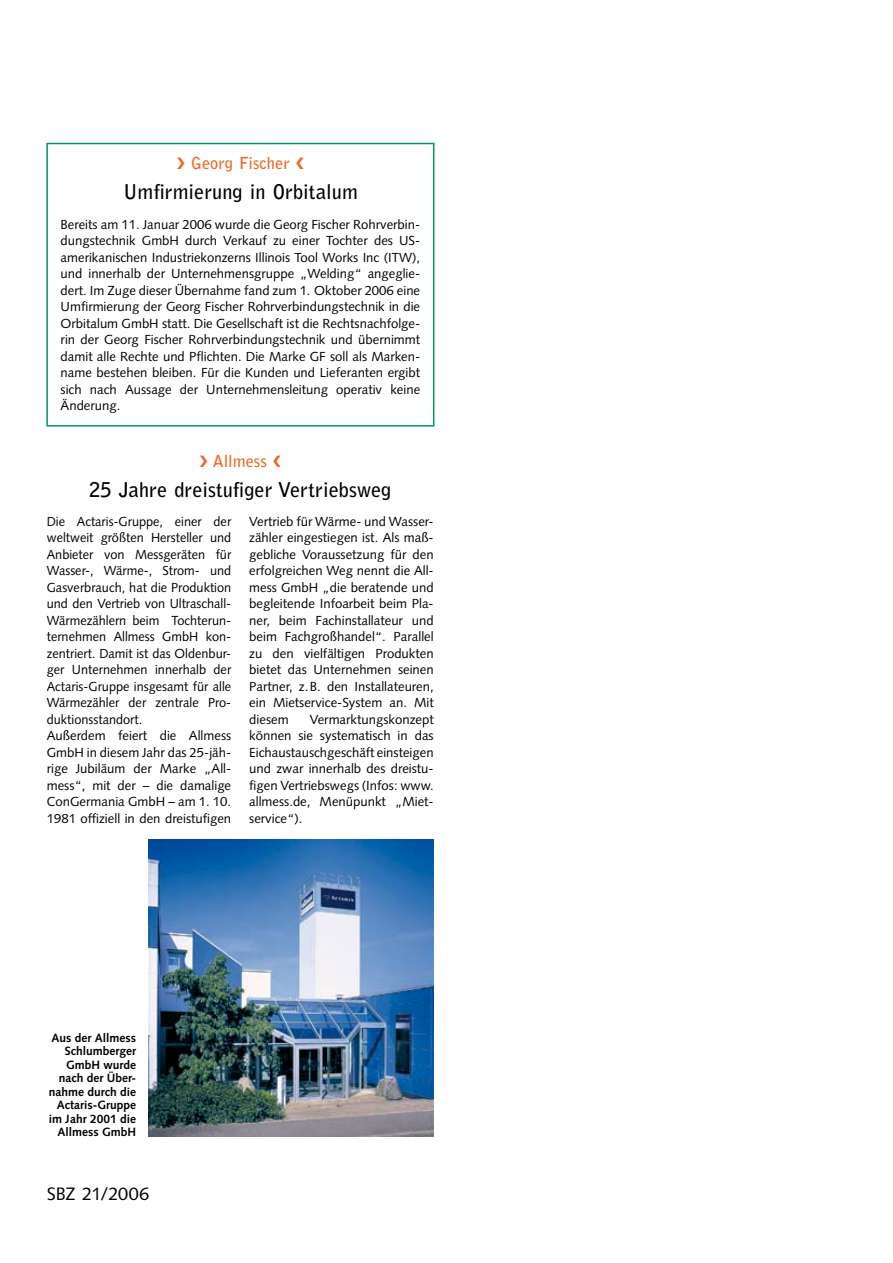
<style>
.page{position:relative;width:893px;height:1263px;background:#fff}
.page>*{position:absolute;margin:0;border:0;box-sizing:border-box;transform-origin:0 0}
.t1{font:700 20.25px "Bell Gothic Std";color:#000}
.t2{font:18px "Syntax LT Std";letter-spacing:-.005em;color:#000}
.t3{font:700 16.5px "Bell Gothic Std";color:#eb6a28}
.t4{font:13.2px/16.5px "Syntax LT Std";color:#000;text-align:justify}
.t5{font:700 12px/13.5px "Syntax LT Std";color:#000;text-align:right}
</style>
<div class="page">
<img style="left:149px;top:839px;width:285px;height:298px">
<div style="left:46px;top:143px;width:388px;height:284px;border:2px solid #00946c"></div>
<p class="t3" style="left:177px;top:153px;width:129px">❯ Georg Fischer ❮</p>
<h1 class="t1" style="left:123px;top:179px;width:236px">Umfirmierung in Orbitalum</h1>
<p class="t4" style="left:61px;top:216px;width:361px">Bereits am 11. Januar 2006 wurde die Georg Fischer Rohrverbin&shy;dungstechnik GmbH durch Verkauf zu einer Tochter des US&shy;amerikanischen Industriekonzerns Illinois Tool Works Inc (ITW), und innerhalb der Unternehmensgruppe „Welding“ angeglie&shy;dert. Im Zuge dieser Übernahme fand zum 1. Oktober 2006 eine Umfirmierung der Georg Fischer Rohrverbindungstechnik in die Orbitalum GmbH statt. Die Gesellschaft ist die Rechtsnachfolge&shy;rin der Georg Fischer Rohrverbindungstechnik und übernimmt damit alle Rechte und Pflichten. Die Marke GF soll als Marken&shy;name bestehen bleiben. Für die Kunden und Lieferanten ergibt sich nach Aussage der Unternehmensleitung operativ keine Änderung.</p>
<p class="t3" style="left:199px;top:451px;width:83px">❯ Allmess ❮</p>
<h1 class="t1" style="left:89px;top:477px;width:304px">25 Jahre dreistufiger Vertriebsweg</h1>
<p class="t4" style="left:47px;top:513px;width:186px;text-align:left">Die Actaris-Gruppe, einer der weltweit größten Hersteller und<br>Anbieter von Messgeräten für<br>Wasser-, Wärme-, Strom- und<br>Gasverbrauch, hat die Produktion und den Vertrieb von Ultraschall-<br>Wärmezählern beim Tochterun&shy;ternehmen Allmess GmbH kon&shy;zentriert. Damit ist das Oldenbur&shy;ger Unternehmen innerhalb der<br>Actaris-Gruppe insgesamt für alle<br>Wärmezähler der zentrale Pro&shy;duktionsstandort.<br>Außerdem feiert die Allmess<br>GmbH in diesem Jahr das 25-jäh&shy;rige Jubiläum der Marke „All&shy;mess“, mit der – die damalige<br>ConGermania GmbH – am 1. 10.<br>1981 offiziell in den dreistufigen</p>
<p class="t4" style="left:249px;top:513px;width:186px">Vertrieb für Wärme- und Wasser&shy;zähler eingestiegen ist. Als maß&shy;gebliche Voraussetzung für den erfolgreichen Weg nennt die All&shy;mess GmbH „die beratende und begleitende Infoarbeit beim Pla&shy;ner, beim Fachinstallateur und beim Fachgroßhandel“. Parallel zu den vielfältigen Produkten bietet das Unternehmen seinen Partner, z.B. den Installateuren, ein Mietservice-System an. Mit diesem</p>
<p class="t4" style="left:249px;top:711px;width:186px;text-indent:61px">Vermarktungskonzept können sie systematisch in das Eichaustauschgeschäft einsteigen und zwar innerhalb des dreistu&shy;figen Vertriebswegs (Infos: www. allmess.de, Menüpunkt „Miet&shy;service“).</p>
<p class="t5" style="left:49px;top:1031px;width:89px">Aus der Allmess<br>Schlumberger<br>GmbH wurde nach der Über&shy;nahme durch die<br>Actaris-Gruppe im Jahr 2001 die<br>Allmess GmbH</p>
<h2 class="t2" style="left:47px;top:1183px;width:104px">SBZ 21/2006</h2>
</div>
